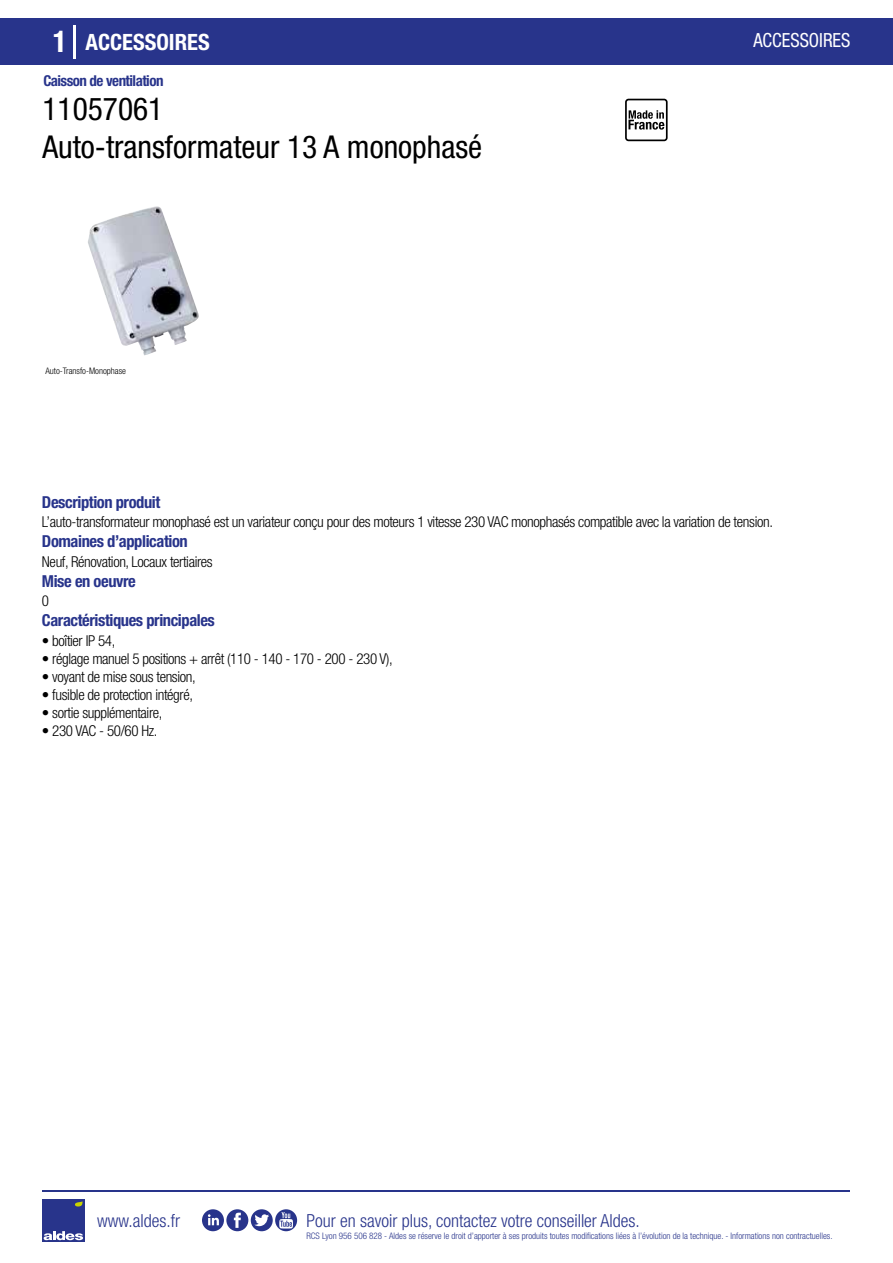
<style>
.page{position:relative;width:893px;height:1263px;background:#fff}
.page>*{position:absolute;margin:0;border:0;box-sizing:border-box;transform-origin:0 0}
.t1{font:condensed 31.5px/37.8px "Helvetica Neue LT Std";color:#000}
.t2{font:700 condensed 22.5px "Helvetica Neue LT Std";color:#fff}
.t3{font:condensed 19.5px "Helvetica Neue LT Std";color:#fff;scale:.95 1}
.t4{font:300 condensed 18px "Helvetica Neue";color:#28348b}
.t5{font:700 condensed 16.5px "Helvetica Neue LT Std";letter-spacing:-.025em;color:#28348b}
.t6{font:300 condensed 15px "Helvetica Neue LT Std";letter-spacing:-.025em;color:#000}
.t7{font:700 condensed 15px "Helvetica Neue LT Std";letter-spacing:-.035em;color:#28348b}
.t8{font:300 condensed 9px "Helvetica Neue";color:#28348b}
.t9{font:300 condensed 9px "Helvetica Neue";color:#000}
.s1{font-size:30px}
</style>
<div class="page">
<div style="left:1px;top:18px;width:892px;height:46px;background:#28348b"></div>
<svg style="left:625px;top:99px;width:43px;height:42px"></svg>
<hr style="left:74px;top:25px;width:2px;height:33px;background:#fff">
<div style="left:42px;top:1199px;width:42px;height:43px;background:#28348b"></div>
<svg style="left:44px;top:1231px;width:39px;height:9px"></svg>
<svg style="left:75px;top:1201px;width:8px;height:5px"></svg>
<svg style="left:88px;top:206px;width:111px;height:150px"></svg>
<hr style="left:42px;top:1190px;width:808px;height:1px;background:#28348b">
<svg style="left:202px;top:1209px;width:95px;height:22px"></svg>
<h2 class="t2" style="left:53px;top:28px;width:158px"><span class="s1">1</span> ACCESSOIRES</h2>
<h3 class="t3" style="left:753px;top:29px;width:104px">ACCESSOIRES</h3>
<p class="t7" style="left:43px;top:71px;width:122px">Caisson de ventilation</p>
<h1 class="t1" style="left:42px;top:90px;width:441px">11057061<br>Auto-transformateur 13 A monophasé</h1>
<p class="t9" style="left:45px;top:365px;width:82px">Auto-Transfo-Monophase</p>
<p class="t5" style="left:42px;top:492px;width:120px">Description produit</p>
<p class="t5" style="left:42px;top:531px;width:147px">Domaines d’application</p>
<p class="t5" style="left:42px;top:571px;width:95px">Mise en oeuvre</p>
<p class="t6" style="left:42px;top:513px;width:732px">L’auto-transformateur monophasé est un variateur conçu pour des moteurs 1 vitesse 230 VAC monophasés compatible avec la variation de tension.</p>
<p class="t6" style="left:42px;top:553px;width:172px">Neuf, Rénovation, Locaux tertiaires</p>
<p class="t6" style="left:42px;top:592px;width:9px">0</p>
<p class="t5" style="left:42px;top:610px;width:174px">Caractéristiques principales</p>
<p class="t6" style="left:42px;top:632px;width:75px">• boîtier IP 54,</p>
<p class="t6" style="left:42px;top:650px;width:352px">• réglage manuel 5 positions + arrêt (110 - 140 - 170 - 200 - 230 V),</p>
<p class="t6" style="left:42px;top:668px;width:155px">• voyant de mise sous tension,</p>
<p class="t6" style="left:42px;top:686px;width:153px">• fusible de protection intégré,</p>
<p class="t6" style="left:42px;top:704px;width:122px">• sortie supplémentaire,</p>
<p class="t6" style="left:42px;top:722px;width:117px">• 230 VAC - 50/60 Hz.</p>
<p class="t4" style="left:97px;top:1211px;width:84px">www.aldes.fr</p>
<p class="t4" style="left:306px;top:1211px;width:335px">Pour en savoir plus, contactez votre conseiller Aldes.</p>
<p class="t8" style="left:306px;top:1230px;width:528px">RCS Lyon 956 506 828 - Aldes se réserve le droit d’apporter à ses produits toutes modifications liées à l’évolution de la technique. - Informations non contractuelles.</p>
</div>
